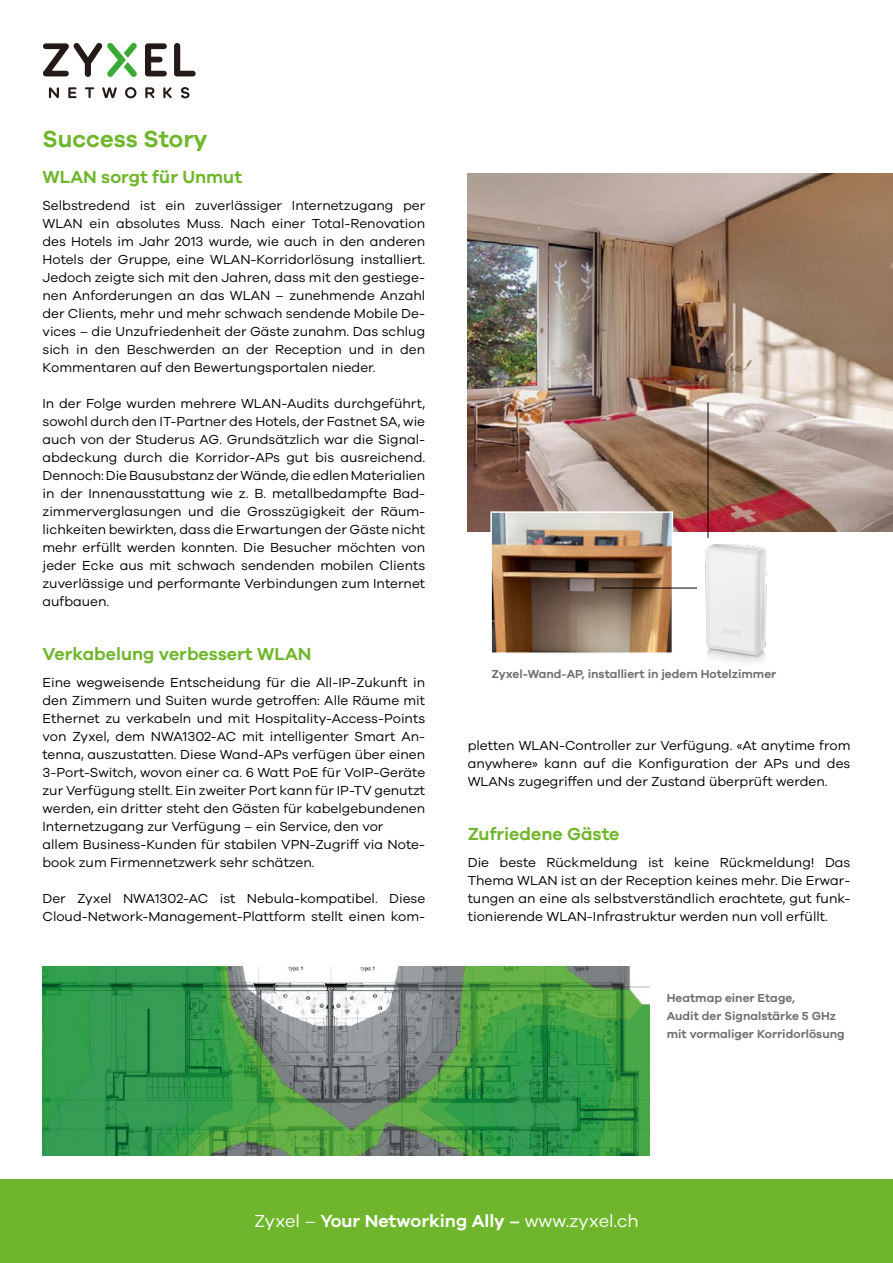
<style>
.page{position:relative;width:893px;height:1263px;background:#fff}
.page>*{position:absolute;margin:0;border:0;box-sizing:border-box;transform-origin:0 0}
.t1{font:600 24px "Galano Grotesque";color:#70b62c}
.t2{font:600 18px "Galano Grotesque";color:#70b62c}
.t3{font:600 18px "Galano Grotesque";color:#fff}
.t4{font:13.5px/18px "Galano Grotesque";color:#000;text-align:justify}
.t5{font:600 12px/18px "Galano Grotesque";color:#706f6f}
.s1{font-weight:400}
</style>
<div class="page">
<svg style="left:49px;top:87px;width:10px;height:11px"></svg>
<svg style="left:68px;top:87px;width:9px;height:11px"></svg>
<svg style="left:85px;top:87px;width:9px;height:11px"></svg>
<svg style="left:102px;top:87px;width:15px;height:11px"></svg>
<svg style="left:125px;top:87px;width:11px;height:11px"></svg>
<svg style="left:163px;top:87px;width:9px;height:11px"></svg>
<svg style="left:181px;top:87px;width:9px;height:11px"></svg>
<svg style="left:145px;top:87px;width:10px;height:11px"></svg>
<svg style="left:174px;top:43px;width:22px;height:33px"></svg>
<svg style="left:145px;top:43px;width:22px;height:33px"></svg>
<svg style="left:43px;top:43px;width:94px;height:34px"></svg>
<img style="left:468px;top:174px;width:425px;height:357px">
<img style="left:493px;top:514px;width:177px;height:137px">
<div style="left:490px;top:511px;width:183px;height:143px;border:2px solid #fff"></div>
<img style="left:639px;top:544px;width:128px;height:119px">
<hr style="left:602px;top:588px;width:95px;height:1px;background:#000">
<hr style="left:708px;top:403px;width:1px;height:135px;background:#000">
<img style="left:43px;top:966px;width:606px;height:189px">
<div style="left:0;top:1179px;width:893px;height:84px;background:#70b62c"></div>
<h1 class="t1" style="left:43px;top:124px;width:167px">Success Story</h1>
<h2 class="t2" style="left:43px;top:166px;width:201px">WLAN sorgt für Unmut</h2>
<p class="t4" style="left:43px;top:196px;width:384px">Selbstredend ist ein zuverlässiger Internetzugang per WLAN ein absolutes Muss. Nach einer Total-Renovation des Hotels im Jahr 2013 wurde, wie auch in den anderen Hotels der Gruppe, eine WLAN-Korridorlösung installiert.<br>Jedoch zeigte sich mit den Jahren, dass mit den gestiege&shy;nen Anforderungen an das WLAN – zunehmende Anzahl der Clients, mehr und mehr schwach sendende Mobile De&shy;vices – die Unzufriedenheit der Gäste zunahm. Das schlug sich in den Beschwerden an der Reception und in den Kommentaren auf den Bewertungsportalen nieder.</p>
<p class="t4" style="left:43px;top:394px;width:384px">In der Folge wurden mehrere WLAN-Audits durchgeführt, sowohl durch den IT-Partner des Hotels, der Fastnet SA, wie auch von der Studerus AG. Grundsätzlich war die Signal&shy;abdeckung durch die Korridor-APs gut bis ausreichend.<br>Dennoch: Die Bausubstanz der Wände, die edlen Materialien in der Innenausstattung wie z. B. metallbedampfte Bad&shy;zimmerverglasungen und die Grosszügigkeit der Räum&shy;lichkeiten bewirkten, dass die Erwartungen der Gäste nicht mehr erfüllt werden konnten. Die Besucher möchten von jeder Ecke aus mit schwach sendenden mobilen Clients zuverlässige und performante Verbindungen zum Internet aufbauen.</p>
<h2 class="t2" style="left:43px;top:643px;width:270px">Verkabelung verbessert WLAN</h2>
<p class="t4" style="left:43px;top:673px;width:384px;text-align:left">Eine wegweisende Entscheidung für die All-IP-Zukunft in den Zimmern und Suiten wurde getroffen: Alle Räume mit Ethernet zu verkabeln und mit Hospitality-Access-Points von Zyxel, dem NWA1302-AC mit intelligenter Smart An&shy;tenna, auszustatten. Diese Wand-APs verfügen über einen 3-Port-Switch, wovon einer ca. 6 Watt PoE für VoIP-Geräte zur Verfügung stellt. Ein zweiter Port kann für IP-TV genutzt werden, ein dritter steht den Gästen für kabelgebundenen Internetzugang zur Verfügung – ein Service, den vor<br>allem Business-Kunden für stabilen VPN-Zugriff via Note&shy;book zum Firmennetzwerk sehr schätzen.</p>
<p class="t4" style="left:43px;top:889px;width:384px">Der Zyxel NWA1302-AC ist Nebula-kompatibel. Diese<br>Cloud-Network-Management-Plattform stellt einen kom-</p>
<p class="t5" style="left:491px;top:665px;width:286px">Zyxel-Wand-AP, installiert in jedem Hotelzimmer</p>
<p class="t4" style="left:468px;top:736px;width:384px">pletten WLAN-Controller zur Verfügung. «At anytime from anywhere» kann auf die Konfiguration der APs und des WLANs zugegriffen und der Zustand überprüft werden.</p>
<h2 class="t2" style="left:468px;top:823px;width:153px">Zufriedene Gäste</h2>
<p class="t4" style="left:468px;top:853px;width:384px">Die beste Rückmeldung ist keine Rückmeldung! Das Thema WLAN ist an der Reception keines mehr. Die Erwar&shy;tungen an eine als selbstverständlich erachtete, gut funk&shy;tionierende WLAN-Infrastruktur werden nun voll erfüllt.</p>
<p class="t5" style="left:667px;top:989px;width:179px">Heatmap einer Etage,<br>Audit der Signalstärke 5 GHz mit vormaliger Korridorlösung</p>
<h2 class="t3" style="left:254px;top:1210px;width:386px"><span class="s1">Zyxel –</span> Your Networking Ally – <span class="s1">www.zyxel.ch</span></h2>
</div>
